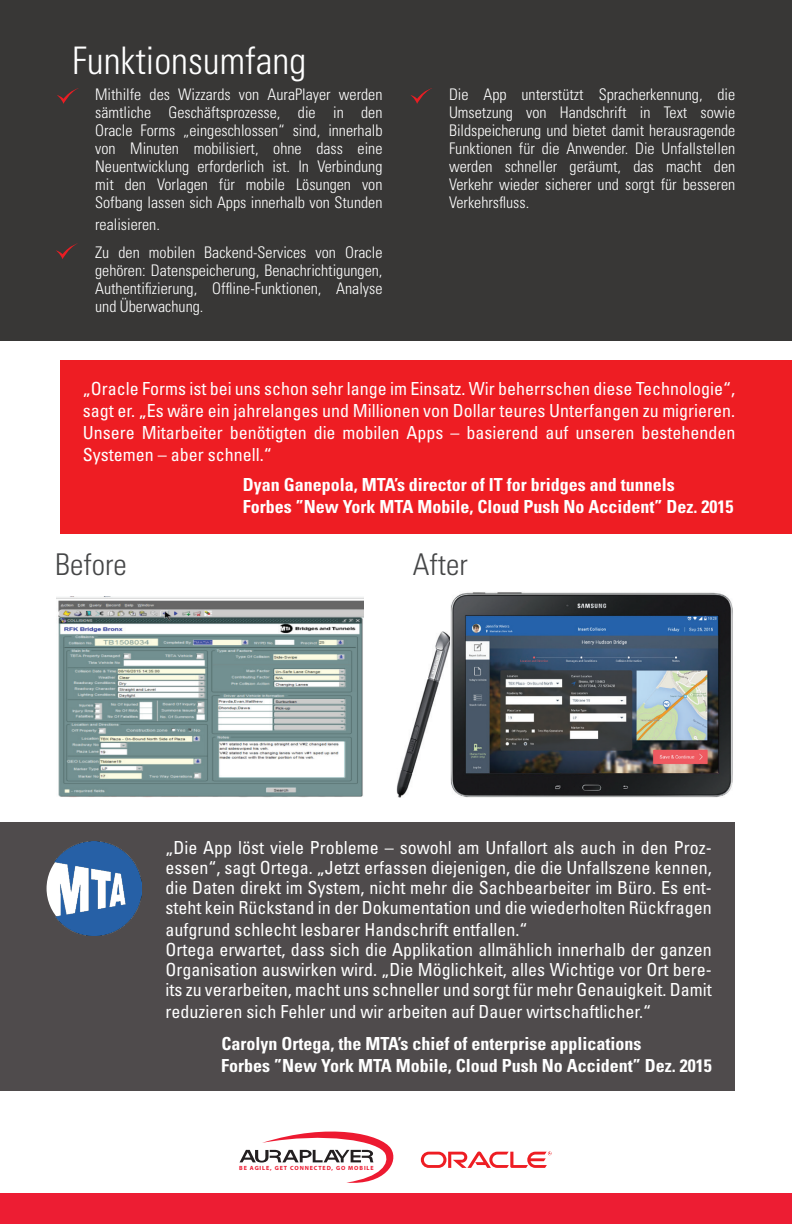
<style>
.page{position:relative;width:792px;height:1224px;background:#fff}
.page>*{position:absolute;margin:0;border:0;box-sizing:border-box;transform-origin:0 0}
.t1{font:300 condensed 38px "Univers LT Std";color:#fff}
.t2{font:300 condensed 30px "Univers LT Std";color:#454647}
.t3{font:condensed 18px/20px "Univers LT Std";color:#fff;text-align:justify}
.t4{font:700 condensed 18px/22px "Univers LT Std";color:#fff}
.t5{font:300 condensed 16px/18px "Univers LT Std";color:#fff;text-align:justify}
.t6{font:700 6px "Myriad Pro";letter-spacing:.145em;color:#ed1a31}
</style>
<div class="page">
<div style="left:0;top:0;width:792px;height:341px;background:#383736"></div>
<div style="left:0;top:1193px;width:792px;height:31px;background:#ed1d33"></div>
<svg style="left:57px;top:88px;width:22px;height:16px"></svg>
<svg style="left:56px;top:243px;width:22px;height:16px"></svg>
<img style="left:56px;top:597px;width:307px;height:201px">
<img style="left:396px;top:632px;width:54px;height:166px">
<img style="left:450px;top:592px;width:283px;height:206px">
<svg style="left:410px;top:88px;width:22px;height:16px"></svg>
<div style="left:0;top:822px;width:735px;height:269px;background:#4f4b4c"></div>
<div style="left:47px;top:843px;width:92px;height:91px;background:#fff;border-radius:50%"></div>
<img style="left:55px;top:841px;width:86px;height:94px">
<svg style="left:421px;top:1152px;width:131px;height:16px"></svg>
<svg style="left:240px;top:1131px;width:154px;height:52px"></svg>
<div style="left:60px;top:360px;width:732px;height:174px;background:#ee1d23"></div>
<h1 class="t1" style="left:72px;top:37px;width:236px">Funktionsumfang</h1>
<p class="t5" style="left:95px;top:85px;width:289px">Mithilfe des Wizzards von AuraPlayer werden sämtliche Geschäftsprozesse, die in den Oracle Forms „eingeschlossen“ sind, innerhalb von Minuten mobilisiert, ohne dass eine Neuentwicklung erforderlich ist. In Verbindung mit den Vorlagen für mobile Lösungen von Sofbang lassen sich Apps innerhalb von Stunden</p>
<p class="t5" style="left:95px;top:210px;width:289px;line-height:28px">realisieren.<br>Zu den mobilen Backend-Services von Oracle</p>
<p class="t5" style="left:95px;top:261px;width:289px">gehören: Datenspeicherung, Benachrichtigungen, Authentifizierung, Offline-Funktionen, Analyse und Überwachung.</p>
<p class="t5" style="left:449px;top:85px;width:288px">Die App unterstützt Spracherkennung, die Umsetzung von Handschrift in Text sowie Bildspeicherung und bietet damit herausragende Funktionen für die Anwender. Die Unfallstellen werden schneller geräumt, das macht den Verkehr wieder sicherer und sorgt für besseren Verkehrsfluss.</p>
<p class="t3" style="left:83px;top:378px;width:654px;line-height:22px">„Oracle Forms ist bei uns schon sehr lange im Einsatz. Wir beherrschen diese Technologie“, sagt er. „Es wäre ein jahrelanges und Millionen von Dollar teures Unterfangen zu migrieren.<br>Unsere Mitarbeiter benötigten die mobilen Apps – basierend auf unseren bestehenden Systemen – aber schnell.“</p>
<p class="t4" style="left:243px;top:474px;width:492px">Dyan Ganepola, MTA’s director of IT for bridges and tunnels<br>Forbes ”New York MTA Mobile, Cloud Push No Accident” Dez. 2015</p>
<h2 class="t2" style="left:55px;top:546px;width:73px">Before</h2>
<h2 class="t2" style="left:413px;top:546px;width:57px">After</h2>
<p class="t3" style="left:165px;top:838px;width:548px">„Die App löst viele Probleme – sowohl am Unfallort als auch in den Proz&shy;essen“, sagt Ortega. „Jetzt erfassen diejenigen, die die Unfallszene kennen, die Daten direkt im System, nicht mehr die Sachbearbeiter im Büro. Es ent&shy;steht kein Rückstand in der Dokumentation und die wiederholten Rückfragen</p>
<p class="t3" style="left:165px;top:920px;width:548px;text-align:left">aufgrund schlecht lesbarer Handschrift entfallen.“<br>Ortega erwartet, dass sich die Applikation allmählich innerhalb der ganzen Organisation auswirken wird. „Die Möglichkeit, alles Wichtige vor Ort bere&shy;its zu verarbeiten, macht uns schneller und sorgt für mehr Genauigkeit. Damit</p>
<p class="t3" style="left:165px;top:1002px;width:487px">reduzieren sich Fehler und wir arbeiten auf Dauer wirtschaftlicher.“</p>
<p class="t4" style="left:221px;top:1033px;width:492px">Carolyn Ortega, the MTA’s chief of enterprise applications<br>Forbes ”New York MTA Mobile, Cloud Push No Accident” Dez. 2015</p>
<p class="t6" style="left:239px;top:1164px;width:136px">BE AGILE, GET CONNECTED, GO MOBILE</p>
</div>
